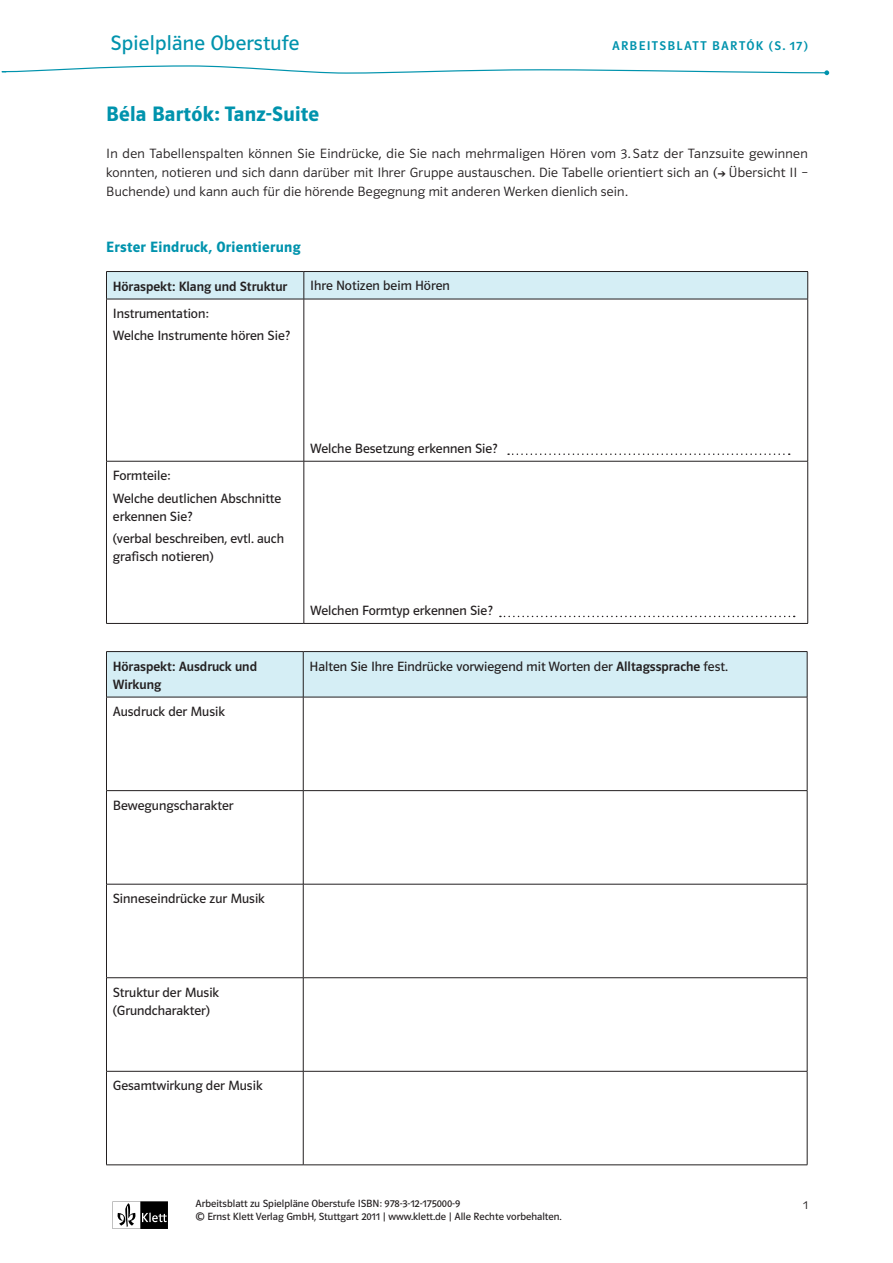
<style>
.page{position:relative;width:893px;height:1263px;background:#fff}
.page>*{position:absolute;margin:0;border:0;box-sizing:border-box;transform-origin:0 0}
.Ü2_Unterkapitel{font:21px "Polo ST11 K Hfett";letter-spacing:.01em;color:#0093ad}
.Kopfzeile_Titel{font:21px "Polo ST11 K Buch";letter-spacing:.01em;color:#0093ad}
.Ü3_ohne_Abstand_vor{font:15px "Polo ST11 K Hfett";letter-spacing:.02em;color:#0093ad}
.Tabelle_Text_Arbeits{font:13.5px/18px "Polo ST11 K Buch";color:#231f20}
.Grundschrift_Abstand{font:13.5px/18.8px "Polo ST11 K Leicht";letter-spacing:.02em;color:#231f20;text-align:justify}
.Tabelle_Überschrift{font:13.5px/18px "Polo ST11 K Krftg";color:#231f20}
.Kopfzeile{font:12.75px "Polo ST Cap K Krftg";letter-spacing:.105em;color:#0093ad}
.t1{font:12px "Polo ST11 K Leicht";color:#231f20}
._05_ab_fußzeile_impr{font:10.5px "Polo ST11 K Buch";color:#231f20}
.s1{font-family:"Polo ST11 K Krftg"}
</style>
<div class="page">
<svg style="left:1px;top:65px;width:828px;height:10px"></svg>
<svg style="left:113px;top:1201px;width:55px;height:28px"></svg>
<hr style="left:304px;top:299px;width:1px;height:162px;background:#231f20">
<hr style="left:106px;top:461px;width:198px;height:1px;background:#231f20">
<hr style="left:304px;top:461px;width:504px;height:1px;background:#231f20">
<hr style="left:304px;top:461px;width:1px;height:162px;background:#231f20">
<hr style="left:106px;top:623px;width:198px;height:1px;background:#231f20">
<hr style="left:304px;top:623px;width:504px;height:1px;background:#231f20">
<hr style="left:106px;top:299px;width:1px;height:162px;background:#231f20">
<hr style="left:807px;top:299px;width:1px;height:162px;background:#231f20">
<hr style="left:106px;top:461px;width:1px;height:162px;background:#231f20">
<hr style="left:807px;top:461px;width:1px;height:162px;background:#231f20">
<svg style="left:106px;top:271px;width:702px;height:28px"></svg>
<hr style="left:106px;top:299px;width:198px;height:1px;background:#231f20">
<hr style="left:304px;top:299px;width:504px;height:1px;background:#231f20">
<svg style="left:508px;top:453px;width:282px;height:2px"></svg>
<svg style="left:500px;top:616px;width:295px;height:1px"></svg>
<div style="left:107px;top:652px;width:700px;height:45px;background:#d5eef5"></div>
<hr style="left:303px;top:652px;width:1px;height:45px;background:#231f20">
<hr style="left:303px;top:697px;width:1px;height:93px;background:#231f20">
<hr style="left:303px;top:791px;width:1px;height:93px;background:#231f20">
<hr style="left:303px;top:884px;width:1px;height:93px;background:#231f20">
<hr style="left:303px;top:978px;width:1px;height:93px;background:#231f20">
<hr style="left:106px;top:1071px;width:197px;height:1px;background:#231f20">
<hr style="left:303px;top:1071px;width:504px;height:1px;background:#231f20">
<hr style="left:303px;top:1071px;width:1px;height:94px;background:#231f20">
<hr style="left:106px;top:1164px;width:197px;height:1px;background:#231f20">
<hr style="left:303px;top:1164px;width:504px;height:1px;background:#231f20">
<hr style="left:106px;top:697px;width:1px;height:93px;background:#231f20">
<hr style="left:807px;top:697px;width:1px;height:93px;background:#231f20">
<hr style="left:106px;top:791px;width:1px;height:93px;background:#231f20">
<hr style="left:807px;top:791px;width:1px;height:93px;background:#231f20">
<hr style="left:106px;top:884px;width:1px;height:93px;background:#231f20">
<hr style="left:807px;top:884px;width:1px;height:93px;background:#231f20">
<hr style="left:106px;top:978px;width:1px;height:93px;background:#231f20">
<hr style="left:807px;top:978px;width:1px;height:93px;background:#231f20">
<hr style="left:106px;top:1071px;width:1px;height:94px;background:#231f20">
<hr style="left:807px;top:1071px;width:1px;height:94px;background:#231f20">
<hr style="left:106px;top:651px;width:197px;height:1px;background:#231f20">
<hr style="left:106px;top:652px;width:1px;height:45px;background:#231f20">
<hr style="left:303px;top:651px;width:504px;height:1px;background:#231f20">
<hr style="left:807px;top:652px;width:1px;height:45px;background:#231f20">
<hr style="left:106px;top:697px;width:197px;height:1px;background:#231f20">
<hr style="left:303px;top:697px;width:504px;height:1px;background:#231f20">
<hr style="left:106px;top:790px;width:197px;height:1px;background:#231f20">
<hr style="left:303px;top:790px;width:504px;height:1px;background:#231f20">
<hr style="left:106px;top:884px;width:197px;height:1px;background:#231f20">
<hr style="left:303px;top:884px;width:504px;height:1px;background:#231f20">
<hr style="left:106px;top:977px;width:197px;height:1px;background:#231f20">
<hr style="left:303px;top:977px;width:504px;height:1px;background:#231f20">
<p class="Kopfzeile_Titel" style="left:111px;top:32px;width:190px">Spielpläne Oberstufe</p>
<p class="Kopfzeile" style="left:612px;top:39px;width:197px">ARBEITSBLATT BARTÓK (S. 17)</p>
<p class="Ü2_Unterkapitel" style="left:106px;top:102px;width:214px">Béla Bartók: Tanz-Suite</p>
<p class="Grundschrift_Abstand" style="left:106px;top:144px;width:703px">In den Tabellenspalten können Sie Eindrücke, die Sie nach mehrmaligen Hören vom 3. Satz der Tanzsuite gewinnen konnten, notieren und sich dann darüber mit Ihrer Gruppe austauschen. Die Tabelle orientiert sich an (➔ Übersicht II – Buchende) und kann auch für die hörende Begegnung mit anderen Werken dienlich sein.</p>
<p class="Ü3_ohne_Abstand_vor" style="left:106px;top:239px;width:196px">Erster Eindruck, Orientierung</p>
<p class="Tabelle_Überschrift" style="left:113px;top:277px;width:176px">Höraspekt: Klang und Struktur</p>
<p class="Tabelle_Text_Arbeits" style="left:310px;top:277px;width:141px">Ihre Notizen beim Hören</p>
<p class="Tabelle_Text_Arbeits" style="left:113px;top:305px;width:97px">Instrumentation:</p>
<p class="Tabelle_Text_Arbeits" style="left:113px;top:327px;width:179px">Welche Instrumente hören Sie?</p>
<p class="Tabelle_Text_Arbeits" style="left:113px;top:467px;width:59px">Formteile:</p>
<p class="Tabelle_Text_Arbeits" style="left:113px;top:489px;width:170px">Welche deutlichen Abschnitte erkennen Sie?</p>
<p class="Tabelle_Text_Arbeits" style="left:113px;top:530px;width:173px">(verbal beschreiben, evtl. auch grafisch notieren)</p>
<p class="Tabelle_Text_Arbeits" style="left:310px;top:439px;width:189px">Welche Besetzung erkennen Sie?</p>
<p class="Tabelle_Text_Arbeits" style="left:310px;top:601px;width:184px">Welchen Formtyp erkennen Sie?</p>
<p class="Tabelle_Überschrift" style="left:113px;top:657px;width:146px">Höraspekt: Ausdruck und<br>Wirkung</p>
<p class="Tabelle_Text_Arbeits" style="left:310px;top:657px;width:420px">Halten Sie Ihre Eindrücke vorwiegend mit Worten der <span class="s1">Alltagssprache</span> fest.</p>
<p class="Tabelle_Text_Arbeits" style="left:113px;top:703px;width:114px">Ausdruck der Musik</p>
<p class="Tabelle_Text_Arbeits" style="left:113px;top:796px;width:122px">Bewegungscharakter</p>
<p class="Tabelle_Text_Arbeits" style="left:113px;top:890px;width:153px">Sinneseindrücke zur Musik</p>
<p class="Tabelle_Text_Arbeits" style="left:113px;top:983px;width:108px">Struktur der Musik (Grundcharakter)</p>
<p class="Tabelle_Text_Arbeits" style="left:113px;top:1077px;width:151px">Gesamtwirkung der Musik</p>
<p class="_05_ab_fußzeile_impr" style="left:196px;top:1198px;width:266px">Arbeitsblatt zu Spielpläne Oberstufe ISBN: 978-3-12-175000-9</p>
<p class="_05_ab_fußzeile_impr" style="left:196px;top:1211px;width:368px">© Ernst Klett Verlag GmbH, Stuttgart 2011 | www.klett.de | Alle Rechte vorbehalten.</p>
<p class="t1" style="left:803px;top:1198px;width:6px">1</p>
</div>
